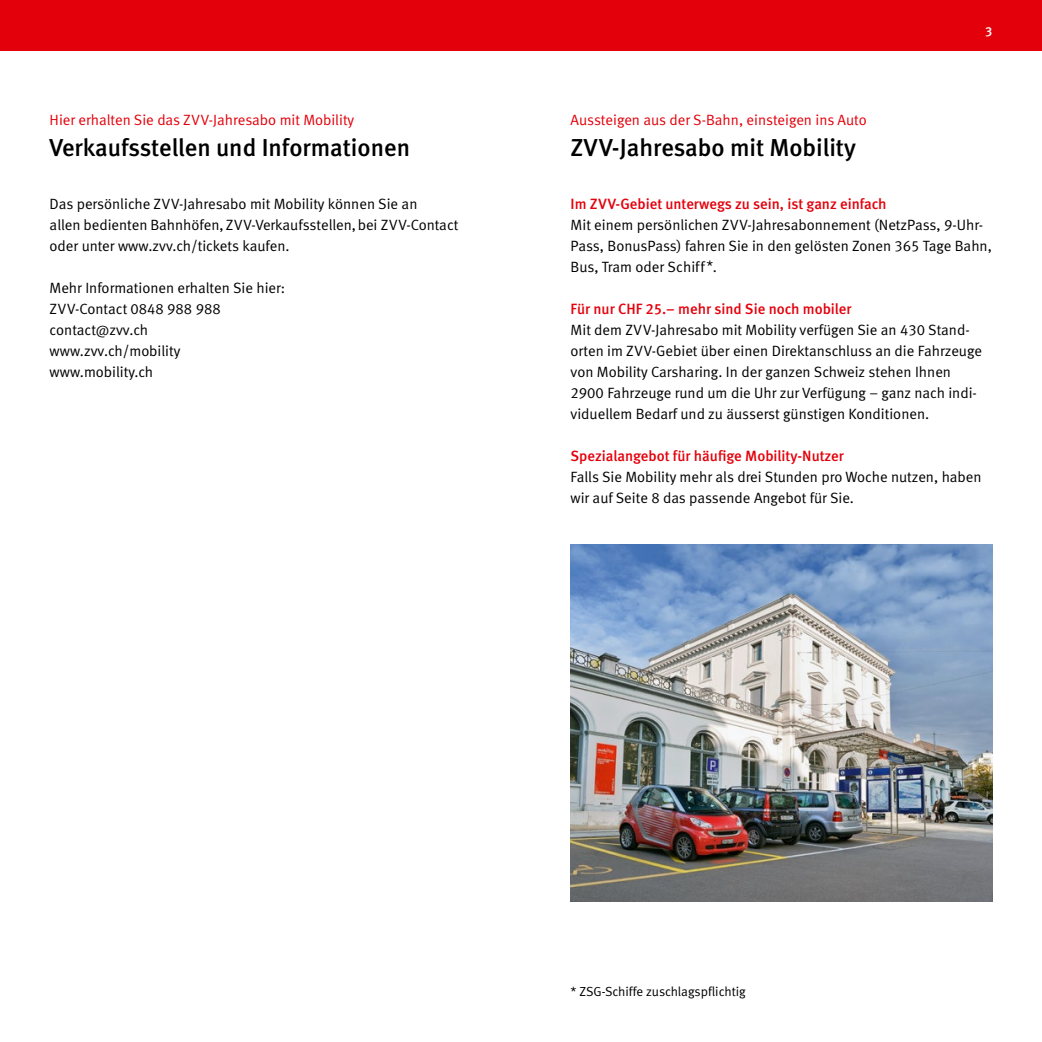
<style>
.page{position:relative;width:1042px;height:1042px;background:#fff}
.page>*{position:absolute;margin:0;border:0;box-sizing:border-box;transform-origin:0 0}
.t1{font:24.5px "Meta Medium LF";color:#000}
.t2{font:14.88px/21px "Meta Normal LF";color:#000}
.t3{font:14.88px "Meta Medium LF";color:#e3000b}
.t4{font:14.88px "Meta Normal LF";color:#e3000b}
.t5{font:13.12px "Meta Normal LF";letter-spacing:-.005em;color:#000}
.t6{font:13.12px "Meta Medium LF";color:#fff}
</style>
<div class="page">
<div style="left:0;top:0;width:521px;height:50px;background:#e3000b"></div>
<div style="left:521px;top:0;width:521px;height:50px;background:#e3000b"></div>
<img style="left:570px;top:545px;width:422px;height:357px">
<p class="t4" style="left:50px;top:111px;width:306px">Hier erhalten Sie das ZVV-Jahresabo mit Mobility</p>
<h1 class="t1" style="left:50px;top:134px;width:362px">Verkaufsstellen und Informationen</h1>
<p class="t2" style="left:50px;top:193px;width:410px">Das persönliche ZVV-Jahresabo mit Mobility können Sie an<br>allen bedienten Bahnhöfen, ZVV-Verkaufsstellen, bei ZVV-Contact oder unter www.zvv.ch/tickets kaufen.</p>
<p class="t2" style="left:50px;top:277px;width:237px">Mehr Informationen erhalten Sie hier:<br>ZVV-Contact 0848 988 988 contact@zvv.ch<br>www.zvv.ch/mobility www.mobility.ch</p>
<p class="t6" style="left:985px;top:24px;width:9px">3</p>
<p class="t4" style="left:570px;top:111px;width:298px">Aussteigen aus der S-Bahn, einsteigen ins Auto</p>
<h1 class="t1" style="left:570px;top:134px;width:287px">ZVV-Jahresabo mit Mobility</h1>
<p class="t3" style="left:570px;top:195px;width:317px">Im ZVV-Gebiet unterwegs zu sein, ist ganz einfach</p>
<p class="t2" style="left:570px;top:214px;width:423px">Mit einem persönlichen ZVV-Jahresabonnement (NetzPass, 9-Uhr-<br>Pass, BonusPass) fahren Sie in den gelösten Zonen 365 Tage Bahn,<br>Bus, Tram oder Schiff*.</p>
<p class="t3" style="left:570px;top:300px;width:282px">Für nur CHF 25.– mehr sind Sie noch mobiler</p>
<p class="t2" style="left:570px;top:319px;width:413px">Mit dem ZVV-Jahresabo mit Mobility verfügen Sie an 430 Stand&shy;orten im ZVV-Gebiet über einen Direktanschluss an die Fahrzeuge von Mobility Carsharing. In der ganzen Schweiz stehen Ihnen 2900 Fahrzeuge rund um die Uhr zur Verfügung – ganz nach indi&shy;viduellem Bedarf und zu äusserst günstigen Konditionen.</p>
<p class="t3" style="left:570px;top:447px;width:275px">Spezialangebot für häufige Mobility-Nutzer</p>
<p class="t2" style="left:570px;top:466px;width:412px">Falls Sie Mobility mehr als drei Stunden pro Woche nutzen, haben wir auf Seite 8 das passende Angebot für Sie.</p>
<p class="t5" style="left:570px;top:984px;width:177px">* ZSG-Schiffe zuschlagspflichtig</p>
</div>
